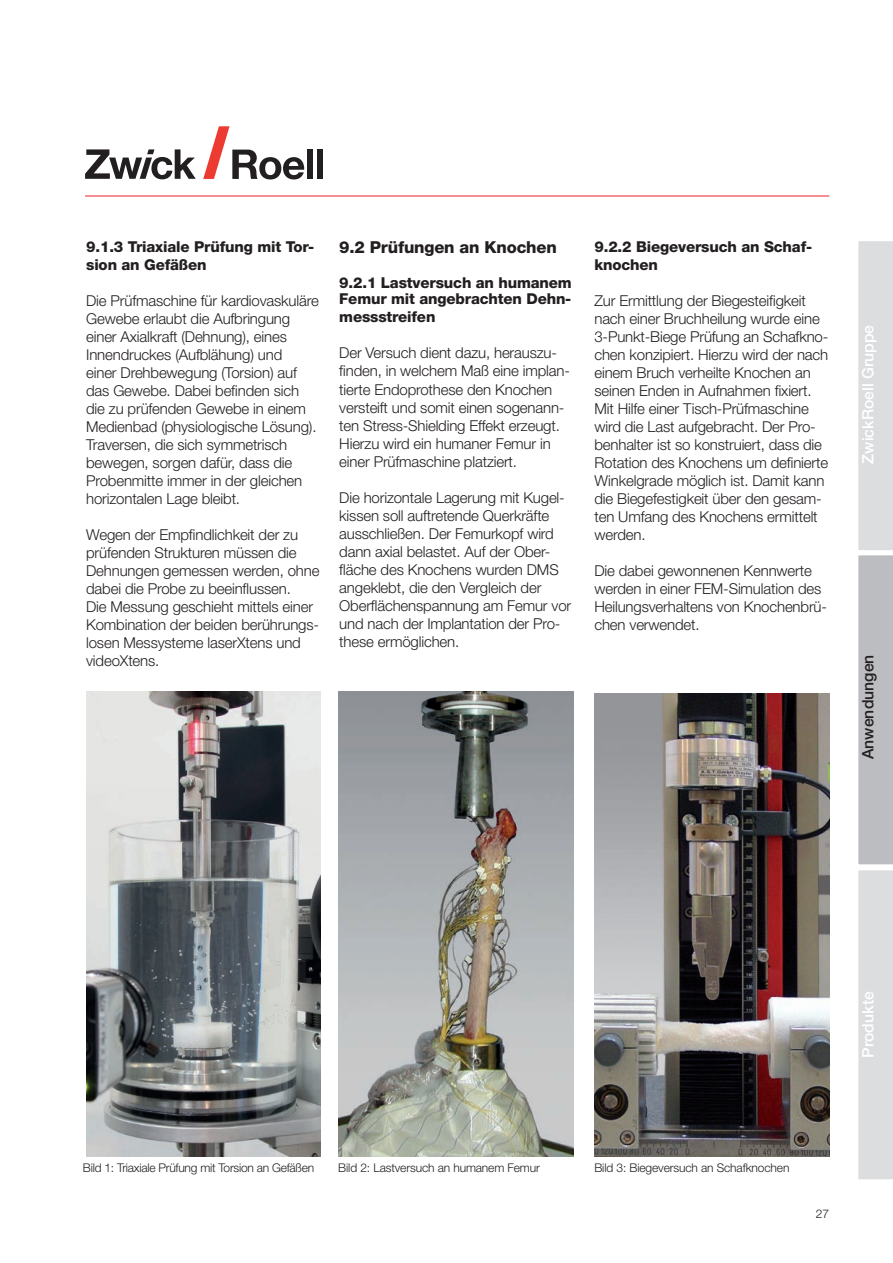
<style>
.page{position:relative;width:893px;height:1263px;background:#fff}
.page>*{position:absolute;margin:0;border:0;box-sizing:border-box;transform-origin:0 0}
.t1{font:800 16.5px "Helvetica Neue LT Std";letter-spacing:-.01em;color:#231f20}
.t2{font:500 15.75px "Helvetica Neue LT Std";color:#fff}
.t3{font:500 15.75px "Helvetica Neue LT Std";color:#231f20}
.t4{font:300 15px/18px "Helvetica Neue LT Std";letter-spacing:-.01em;color:#231f20}
.t5{font:800 15px/18px "Helvetica Neue LT Std";letter-spacing:-.01em;color:#231f20}
.t6{font:300 12px "Helvetica Neue LT Std";letter-spacing:-.01em;color:#231f20}
</style>
<div class="page">
<hr style="left:85px;top:196px;width:744px;height:1px;background:#ee1d23">
<svg style="left:85px;top:149px;width:111px;height:30px"></svg>
<svg style="left:203px;top:126px;width:102px;height:53px"></svg>
<div style="left:307px;top:150px;width:6px;height:29px;background:#231f20"></div>
<div style="left:317px;top:150px;width:5px;height:29px;background:#231f20"></div>
<img style="left:86px;top:692px;width:234px;height:464px">
<img style="left:594px;top:694px;width:235px;height:462px">
<img style="left:338px;top:692px;width:235px;height:464px">
<svg style="left:858px;top:241px;width:35px;height:939px;background:#d2d3d5"></svg>
<p class="t5" style="left:86px;top:238px;width:229px">9.1.3 Triaxiale Prüfung mit Tor&shy;sion an Gefäßen</p>
<p class="t4" style="left:86px;top:292px;width:234px">Die Prüfmaschine für kardiovaskuläre Gewebe erlaubt die Aufbringung einer Axialkraft (Dehnung), eines Innendruckes (Aufblähung) und<br>einer Drehbewegung (Torsion) auf das Gewebe. Dabei befinden sich die zu prüfenden Gewebe in einem Medienbad (physiologische Lösung).<br>Traversen, die sich symmetrisch bewegen, sorgen dafür, dass die Probenmitte immer in der gleichen horizontalen Lage bleibt.</p>
<p class="t4" style="left:86px;top:526px;width:235px">Wegen der Empfindlichkeit der zu prüfenden Strukturen müssen die<br>Dehnungen gemessen werden, ohne dabei die Probe zu beeinflussen.<br>Die Messung geschieht mittels einer<br>Kombination der beiden berührungs&shy;losen Messysteme laserXtens und videoXtens.</p>
<p class="t1" style="left:339px;top:238px;width:219px">9.2 Prüfungen an Knochen</p>
<p class="t5" style="left:339px;top:274px;width:234px;line-height:16.5px">9.2.1 Lastversuch an humanem<br>Femur mit angebrachten Dehn-</p>
<p class="t5" style="left:339px;top:308px;width:98px">messstreifen</p>
<p class="t4" style="left:339px;top:344px;width:232px">Der Versuch dient dazu, herauszu&shy;finden, in welchem Maß eine implan&shy;tierte Endoprothese den Knochen versteift und somit einen sogenann&shy;ten Stress-Shielding Effekt erzeugt.<br>Hierzu wird ein humaner Femur in einer Prüfmaschine platziert.</p>
<p class="t4" style="left:339px;top:488px;width:233px">Die horizontale Lagerung mit Kugel&shy;kissen soll auftretende Querkräfte ausschließen. Der Femurkopf wird dann axial belastet. Auf der Ober&shy;fläche des Knochens wurden DMS angeklebt, die den Vergleich der<br>Oberflächenspannung am Femur vor und nach der Implantation der Pro&shy;these ermöglichen.</p>
<p class="t5" style="left:594px;top:238px;width:219px">9.2.2 Biegeversuch an Schaf&shy;knochen</p>
<p class="t4" style="left:594px;top:292px;width:235px">Zur Ermittlung der Biegesteifigkeit nach einer Bruchheilung wurde eine 3-Punkt-Biege Prüfung an Schafkno&shy;chen konzipiert. Hierzu wird der nach einem Bruch verheilte Knochen an seinen Enden in Aufnahmen fixiert.<br>Mit Hilfe einer Tisch-Prüfmaschine wird die Last aufgebracht. Der Pro&shy;benhalter ist so konstruiert, dass die Rotation des Knochens um definierte Winkelgrade möglich ist. Damit kann die Biegefestigkeit über den gesam&shy;ten Umfang des Knochens ermittelt werden.</p>
<p class="t4" style="left:594px;top:562px;width:234px">Die dabei gewonnenen Kennwerte werden in einer FEM-Simulation des<br>Heilungsverhaltens von Knochenbrü&shy;chen verwendet.</p>
<p class="t2" style="left:858px;top:464px;width:140px;rotate:-90deg">ZwickRoell Gruppe</p>
<p class="t3" style="left:858px;top:759px;width:106px;rotate:-90deg">Anwendungen</p>
<p class="t2" style="left:858px;top:1058px;width:68px;rotate:-90deg">Produkte</p>
<p class="t6" style="left:83px;top:1160px;width:233px">Bild 1: Triaxiale Prüfung mit Torsion an Gefäßen</p>
<p class="t6" style="left:338px;top:1160px;width:203px">Bild 2: Lastversuch an humanem Femur</p>
<p class="t6" style="left:594px;top:1160px;width:196px">Bild 3: Biegeversuch an Schafknochen</p>
<p class="t6" style="left:816px;top:1206px;width:15px">27</p>
</div>
